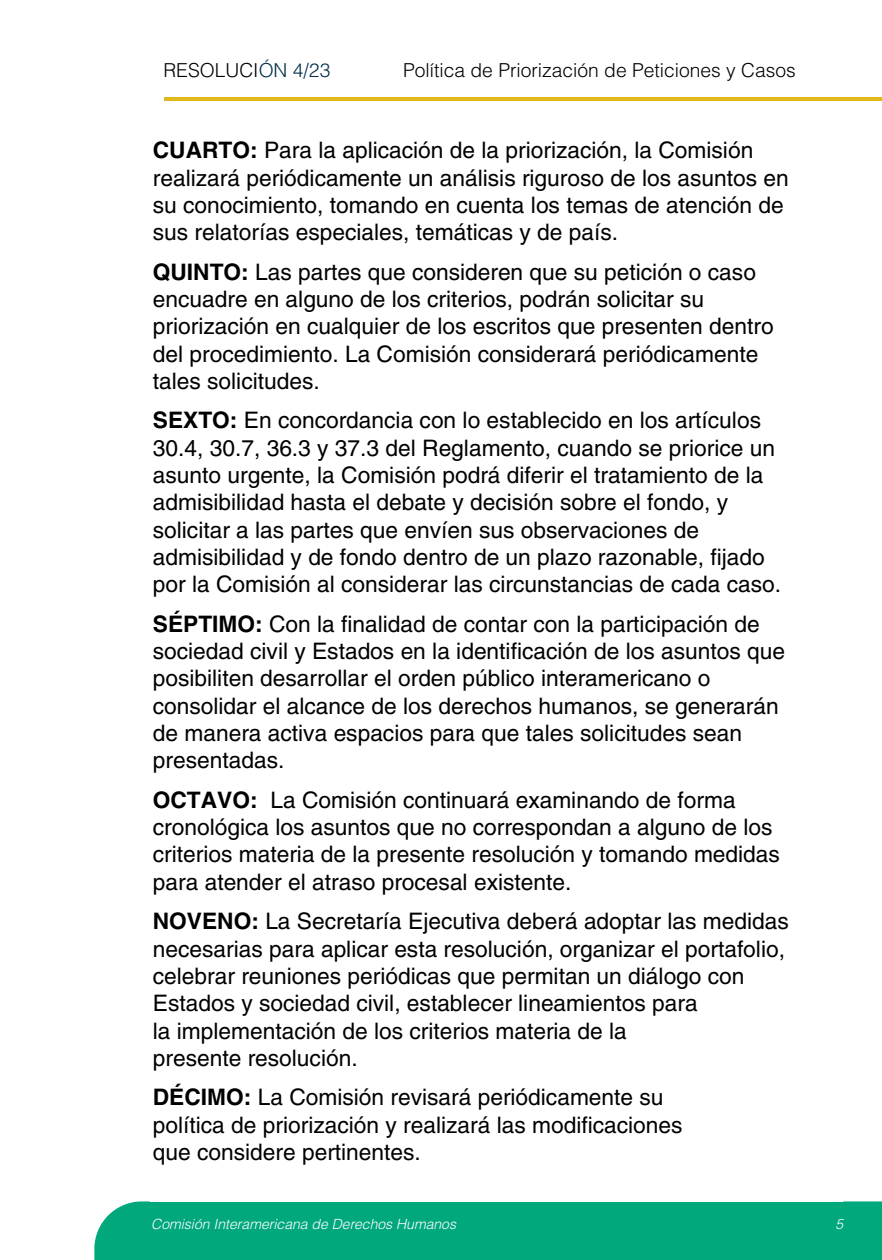
<style>
.page{position:relative;width:882px;height:1260px;background:#fff}
.page>*{position:absolute;margin:0;border:0;box-sizing:border-box;transform-origin:0 0}
.t1{font:22.75px/27.3px "Helvetica LT Std";color:#000}
.t2{font:300 19.25px "Helvetica LT Std";color:#000}
.t3{font:italic 300 14px "Helvetica LT Std";color:#fff}
.s1{color:#003049}
.s2{font-weight:700}
</style>
<div class="page">
<div style="left:94px;top:1201px;width:788px;height:59px;background:#00a87c"></div>
<hr style="left:150px;top:1201px;width:693px;height:1px;background:#fff">
<hr style="left:164px;top:98px;width:718px;height:3px;background:#e0ba1b">
<p class="t2" style="left:163px;top:58px;width:168px">RESOLUCI<span class="s1">ÓN 4/23</span></p>
<p class="t2" style="left:403px;top:58px;width:394px">Política de Priorización de Peticiones y Casos</p>
<p class="t1" style="left:153px;top:137px;width:637px"><span class="s2">CUARTO:</span> Para la aplicación de la priorización, la Comisión realizará periódicamente un análisis riguroso de los asuntos en su conocimiento, tomando en cuenta los temas de atención de sus relatorías especiales, temáticas y de país.</p>
<p class="t1" style="left:153px;top:258px;width:622px"><span class="s2">QUINTO:</span> Las partes que consideren que su petición o caso encuadre en alguno de los criterios, podrán solicitar su priorización en cualquier de los escritos que presenten dentro del procedimiento. La Comisión considerará periódicamente tales solicitudes.</p>
<p class="t1" style="left:153px;top:407px;width:630px"><span class="s2">SEXTO:</span> En concordancia con lo establecido en los artículos 30.4, 30.7, 36.3 y 37.3 del Reglamento, cuando se priorice un asunto urgente, la Comisión podrá diferir el tratamiento de la admisibilidad hasta el debate y decisión sobre el fondo, y solicitar a las partes que envíen sus observaciones de admisibilidad y de fondo dentro de un plazo razonable, fijado por la Comisión al considerar las circunstancias de cada caso.</p>
<p class="t1" style="left:153px;top:610px;width:634px"><span class="s2">SÉPTIMO:</span> Con la finalidad de contar con la participación de sociedad civil y Estados en la identificación de los asuntos que posibiliten desarrollar el orden público interamericano o consolidar el alcance de los derechos humanos, se generarán de manera activa espacios para que tales solicitudes sean presentadas.</p>
<p class="t1" style="left:153px;top:786px;width:629px"><span class="s2">OCTAVO:</span> La Comisión continuará examinando de forma cronológica los asuntos que no correspondan a alguno de los criterios materia de la presente resolución y tomando medidas para atender el atraso procesal existente.</p>
<p class="t1" style="left:153px;top:908px;width:637px"><span class="s2">NOVENO:</span> La Secretaría Ejecutiva deberá adoptar las medidas necesarias para aplicar esta resolución, organizar el portafolio, celebrar reuniones periódicas que permitan un diálogo con Estados y sociedad civil, establecer lineamientos para<br>la implementación de los criterios materia de la<br>presente resolución.</p>
<p class="t1" style="left:153px;top:1084px;width:531px"><span class="s2">DÉCIMO:</span> La Comisión revisará periódicamente su política de priorización y realizará las modificaciones que considere pertinentes.</p>
<p class="t3" style="left:151px;top:1216px;width:306px">Comisión Interamericana de Derechos Humanos</p>
<p class="t3" style="left:835px;top:1216px;width:9px">5</p>
</div>
